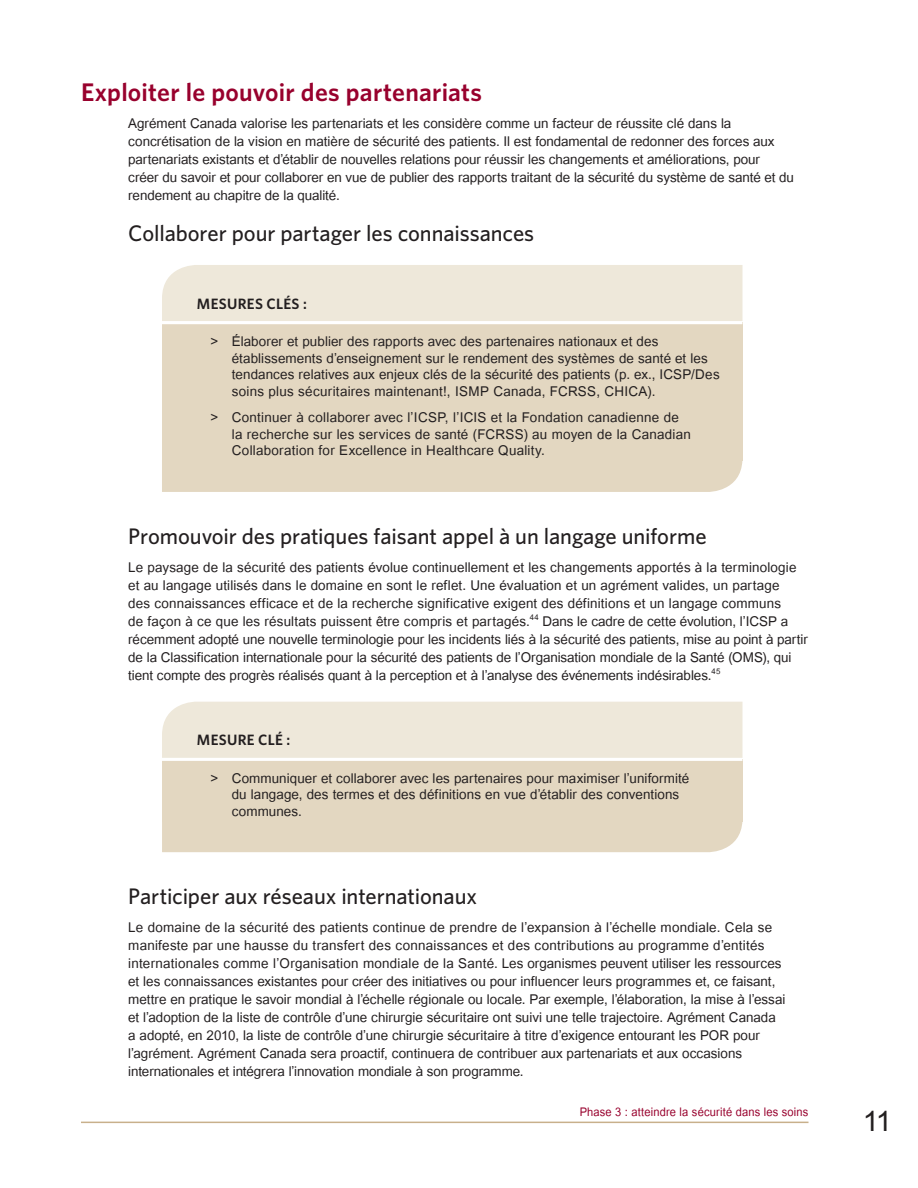
<style>
.page{position:relative;width:918px;height:1188px;background:#fff}
.page>*{position:absolute;margin:0;border:0;box-sizing:border-box;transform-origin:0 0}
.t1{font:40.5px "Utsaah";color:#231f20}
.heading_3{font:600 25.5px "Whitney";letter-spacing:.01em;color:#98012d}
.heading_4{font:500 22.5px "Whitney";letter-spacing:-.005em;color:#231f20}
.key_action_bullet{font:18.75px/18px "Utsaah";color:#231f20}
.t2{font:16.5px "Utsaah";letter-spacing:.01em;color:#98012d;scale:.94 1}
.t3{font:600 15px "Whitney";letter-spacing:.02em;color:#231f20}
</style>
<div class="page">
<hr style="left:81px;top:1122px;width:727px;height:1px;background:#c8b08b">
<div style="left:162px;top:265px;width:580px;height:56px;background:#eee8da"></div>
<div style="left:162px;top:323px;width:580px;height:138px;background:#e3d7c1"></div>
<hr style="left:162px;top:321px;width:580px;height:3px;background:#fff">
<div style="left:162px;top:702px;width:580px;height:56px;background:#eee8da"></div>
<div style="left:162px;top:759px;width:580px;height:63px;background:#e3d7c1"></div>
<hr style="left:162px;top:758px;width:580px;height:3px;background:#fff">
<div style="left:162px;top:461px;width:580px;height:31px;background:#e3d7c1"></div>
<div style="left:162px;top:822px;width:580px;height:30px;background:#e3d7c1"></div>
<p class="heading_3" style="left:81px;top:76px;width:403px">Exploiter le pouvoir des partenariats</p>
<p class="key_action_bullet" style="left:128px;top:115px;width:667px">Agrément Canada valorise les partenariats et les considère comme un facteur de réussite clé dans la concrétisation de la vision en matière de sécurité des patients. Il est fondamental de redonner des forces aux partenariats existants et d’établir de nouvelles relations pour réussir les changements et améliorations, pour créer du savoir et pour collaborer en vue de publier des rapports traitant de la sécurité du système de santé et du rendement au chapitre de la qualité.</p>
<p class="heading_4" style="left:128px;top:218px;width:407px">Collaborer pour partager les connaissances</p>
<p class="t3" style="left:197px;top:293px;width:112px">MESURES CLÉS :</p>
<p class="key_action_bullet" style="left:232px;top:334px;width:489px;line-height:16.5px;text-indent:-21px">&gt; Élaborer et publier des rapports avec des partenaires nationaux et des établissements d’enseignement sur le rendement des systèmes de santé et les tendances relatives aux enjeux clés de la sécurité des patients (p. ex., ICSP/Des soins plus sécuritaires maintenant!, ISMP Canada, FCRSS, CHICA).</p>
<p class="key_action_bullet" style="left:232px;top:411px;width:461px;line-height:16.5px;text-indent:-21px">&gt; Continuer à collaborer avec l’ICSP, l’ICIS et la Fondation canadienne de la recherche sur les services de santé (FCRSS) au moyen de la Canadian<br>Collaboration for Excellence in Healthcare Quality.</p>
<p class="heading_4" style="left:128px;top:521px;width:580px">Promouvoir des pratiques faisant appel à un langage uniforme</p>
<p class="key_action_bullet" style="left:128px;top:560px;width:681px">Le paysage de la sécurité des patients évolue continuellement et les changements apportés à la terminologie et au langage utilisés dans le domaine en sont le reflet. Une évaluation et un agrément valides, un partage<br>des connaissances efficace et de la recherche significative exigent des définitions et un langage communs<br>de façon à ce que les résultats puissent être compris et partagés.<sup>44</sup> Dans le cadre de cette évolution, l’ICSP a récemment adopté une nouvelle terminologie pour les incidents liés à la sécurité des patients, mise au point à partir de la Classification internationale pour la sécurité des patients de l’Organisation mondiale de la Santé (OMS), qui tient compte des progrès réalisés quant à la perception et à l’analyse des événements indésirables.<sup>45</sup></p>
<p class="t3" style="left:197px;top:730px;width:95px">MESURE CLÉ :</p>
<p class="key_action_bullet" style="left:232px;top:771px;width:459px;line-height:16.5px;text-indent:-21px">&gt; Communiquer et collaborer avec les partenaires pour maximiser l’uniformité du langage, des termes et des définitions en vue d’établir des conventions communes.</p>
<p class="heading_4" style="left:128px;top:881px;width:350px">Participer aux réseaux internationaux</p>
<p class="key_action_bullet" style="left:128px;top:920px;width:659px">Le domaine de la sécurité des patients continue de prendre de l’expansion à l’échelle mondiale. Cela se manifeste par une hausse du transfert des connaissances et des contributions au programme d’entités internationales comme l’Organisation mondiale de la Santé. Les organismes peuvent utiliser les ressources et les connaissances existantes pour créer des initiatives ou pour influencer leurs programmes et, ce faisant, mettre en pratique le savoir mondial à l’échelle régionale ou locale. Par exemple, l’élaboration, la mise à l’essai et l’adoption de la liste de contrôle d’une chirurgie sécuritaire ont suivi une telle trajectoire. Agrément Canada a adopté, en 2010, la liste de contrôle d’une chirurgie sécuritaire à titre d’exigence entourant les POR pour l’agrément. Agrément Canada sera proactif, continuera de contribuer aux partenariats et aux occasions internationales et intégrera l’innovation mondiale à son programme.</p>
<p class="t2" style="left:580px;top:1104px;width:245px">Phase 3 : atteindre la sécurité dans les soins</p>
<h1 class="t1" style="left:863px;top:1101px;width:31px">11</h1>
</div>
